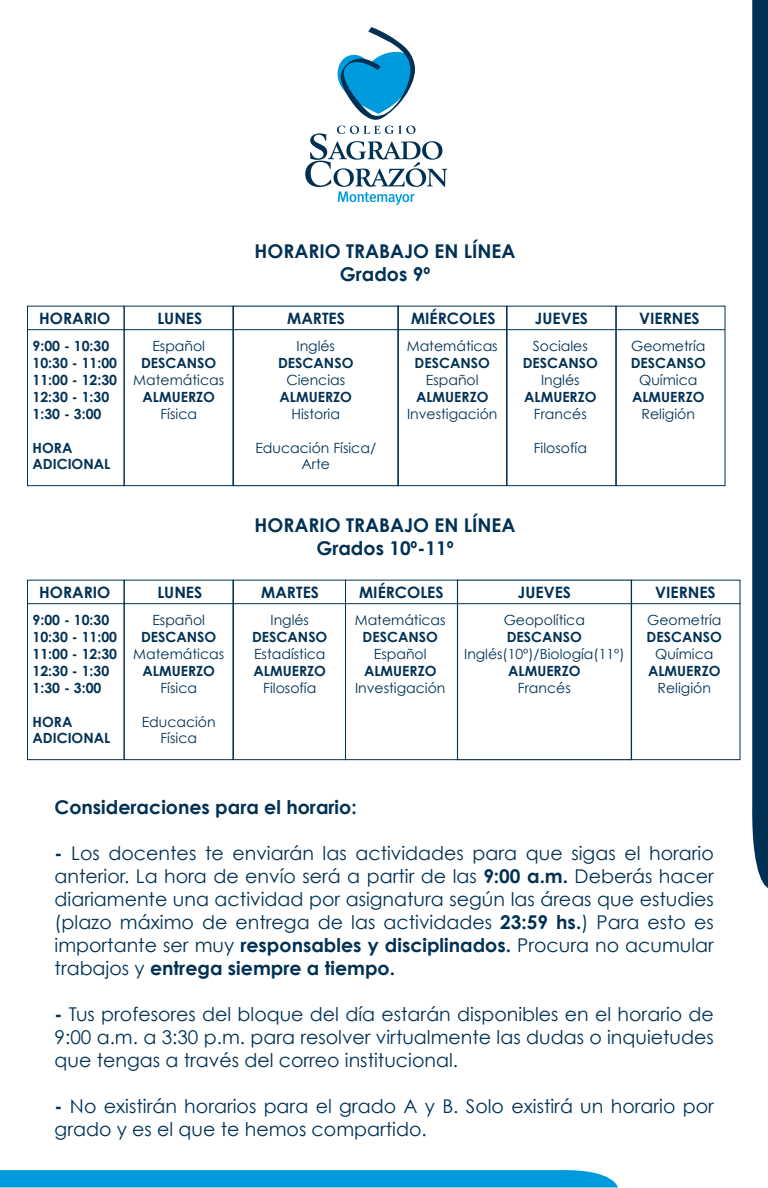
<style>
.page{position:relative;width:768px;height:1188px;background:#fff}
.page>*{position:absolute;margin:0;border:0;box-sizing:border-box;transform-origin:0 0}
.t1{font:19px/23px "Century Gothic";color:#003154;text-align:justify}
.t2{font:700 19px/22.8px "Century Gothic";color:#003154;text-align:center}
.t3{font:700 15.7px "Century Gothic";color:#003154}
.t4{font:14.1px/16.9px "Century Gothic";color:#003154;text-align:center}
.t5{font:700 14.1px/16.9px "Century Gothic";color:#003154}
.t6{font:14px "Century Gothic";color:#003154}
.s1{font-weight:700}
</style>
<div class="page">
<svg style="left:305px;top:27px;width:142px;height:178px"></svg>
<svg style="left:752px;top:0;width:16px;height:888px;background:#083859"></svg>
<svg style="left:0;top:1170px;width:618px;height:17px;background:#069ddd"></svg>
<hr style="left:28px;top:329px;width:697px;height:1px;background:#003154">
<div style="left:27px;top:306px;width:97px;height:180px;border:1px solid #003154"></div>
<div style="left:124px;top:306px;width:109px;height:180px;border:1px solid #003154"></div>
<div style="left:397px;top:306px;width:110px;height:180px;border:1px solid #003154"></div>
<div style="left:507px;top:306px;width:109px;height:180px;border:1px solid #003154"></div>
<div style="left:616px;top:306px;width:109px;height:180px;border:1px solid #003154"></div>
<div style="left:233px;top:306px;width:166px;height:180px;border:1px solid #003154"></div>
<hr style="left:28px;top:603px;width:712px;height:1px;background:#003154">
<div style="left:27px;top:580px;width:97px;height:180px;border:1px solid #003154"></div>
<div style="left:124px;top:580px;width:109px;height:180px;border:1px solid #003154"></div>
<div style="left:457px;top:580px;width:175px;height:180px;border:1px solid #003154"></div>
<div style="left:631px;top:580px;width:109px;height:180px;border:1px solid #003154"></div>
<div style="left:233px;top:580px;width:113px;height:180px;border:1px solid #003154"></div>
<p class="t2" style="left:254px;top:239px;width:263px">HORARIO TRABAJO EN LÍNEA<br>Grados 9º</p>
<p class="t3" style="left:39px;top:308px;width:73px">HORARIO</p>
<p class="t3" style="left:157px;top:308px;width:46px">LUNES</p>
<p class="t3" style="left:287px;top:308px;width:59px">MARTES</p>
<p class="t3" style="left:411px;top:308px;width:86px">MIÉRCOLES</p>
<p class="t3" style="left:535px;top:308px;width:55px">JUEVES</p>
<p class="t3" style="left:639px;top:308px;width:62px">VIERNES</p>
<p class="t5" style="left:33px;top:337px;width:86px">9:00 - 10:30<br>10:30 - 11:00<br>11:00 - 12:30<br>12:30 - 1:30<br>1:30 - 3:00</p>
<p class="t5" style="left:33px;top:439px;width:79px">HORA<br>ADICIONAL</p>
<p class="t4" style="left:297px;top:338px;width:40px">Inglés</p>
<p class="t5" style="left:278px;top:354px;width:77px">DESCANSO</p>
<p class="t4" style="left:286px;top:371px;width:60px">Ciencias</p>
<p class="t5" style="left:280px;top:388px;width:74px">ALMUERZO</p>
<p class="t4" style="left:292px;top:405px;width:50px">Historia</p>
<p class="t4" style="left:255px;top:439px;width:122px">Educación Física/<br>Arte</p>
<p class="t4" style="left:407px;top:338px;width:92px">Matemáticas</p>
<p class="t5" style="left:415px;top:354px;width:77px">DESCANSO</p>
<p class="t4" style="left:426px;top:371px;width:54px">Español</p>
<p class="t5" style="left:416px;top:388px;width:74px">ALMUERZO</p>
<p class="t4" style="left:407px;top:405px;width:92px">Investigación</p>
<p class="t4" style="left:631px;top:338px;width:76px">Geometría</p>
<p class="t5" style="left:631px;top:354px;width:77px">DESCANSO</p>
<p class="t4" style="left:639px;top:371px;width:60px">Química</p>
<p class="t5" style="left:632px;top:388px;width:74px">ALMUERZO</p>
<p class="t4" style="left:642px;top:405px;width:55px">Religión</p>
<p class="t4" style="left:533px;top:338px;width:57px">Sociales</p>
<p class="t5" style="left:523px;top:354px;width:77px">DESCANSO</p>
<p class="t4" style="left:541px;top:371px;width:40px">Inglés</p>
<p class="t5" style="left:524px;top:388px;width:74px">ALMUERZO</p>
<p class="t4" style="left:534px;top:405px;width:54px">Francés</p>
<p class="t4" style="left:534px;top:439px;width:55px">Filosofía</p>
<p class="t4" style="left:152px;top:338px;width:54px">Español</p>
<p class="t5" style="left:141px;top:354px;width:77px">DESCANSO</p>
<p class="t4" style="left:133px;top:371px;width:92px">Matemáticas</p>
<p class="t5" style="left:142px;top:388px;width:74px">ALMUERZO</p>
<p class="t4" style="left:160px;top:405px;width:38px">Física</p>
<p class="t2" style="left:254px;top:513px;width:263px">HORARIO TRABAJO EN LÍNEA<br>Grados 10º-11º</p>
<p class="t3" style="left:39px;top:582px;width:73px">HORARIO</p>
<p class="t3" style="left:157px;top:582px;width:46px">LUNES</p>
<p class="t3" style="left:261px;top:582px;width:59px">MARTES</p>
<p class="t3" style="left:359px;top:582px;width:86px">MIÉRCOLES</p>
<p class="t3" style="left:518px;top:582px;width:55px">JUEVES</p>
<p class="t3" style="left:655px;top:582px;width:62px">VIERNES</p>
<p class="t5" style="left:33px;top:611px;width:86px">9:00 - 10:30<br>10:30 - 11:00<br>11:00 - 12:30<br>12:30 - 1:30<br>1:30 - 3:00</p>
<p class="t5" style="left:33px;top:713px;width:79px">HORA<br>ADICIONAL</p>
<p class="t4" style="left:271px;top:612px;width:40px">Inglés</p>
<p class="t5" style="left:252px;top:628px;width:77px">DESCANSO</p>
<p class="t4" style="left:254px;top:645px;width:73px">Estadística</p>
<p class="t5" style="left:254px;top:662px;width:74px">ALMUERZO</p>
<p class="t4" style="left:263px;top:679px;width:55px">Filosofía</p>
<p class="t4" style="left:355px;top:612px;width:92px">Matemáticas</p>
<p class="t5" style="left:363px;top:628px;width:77px">DESCANSO</p>
<p class="t4" style="left:374px;top:645px;width:54px">Español</p>
<p class="t5" style="left:364px;top:662px;width:74px">ALMUERZO</p>
<p class="t4" style="left:355px;top:679px;width:92px">Investigación</p>
<p class="t4" style="left:504px;top:612px;width:83px">Geopolítica</p>
<p class="t5" style="left:507px;top:628px;width:77px">DESCANSO</p>
<p class="t6" style="left:464px;top:646px;width:162px">Inglés(10º)/Biología(11º)</p>
<p class="t5" style="left:508px;top:662px;width:74px">ALMUERZO</p>
<p class="t4" style="left:518px;top:680px;width:54px">Francés</p>
<p class="t4" style="left:647px;top:612px;width:76px">Geometría</p>
<p class="t5" style="left:647px;top:628px;width:77px">DESCANSO</p>
<p class="t4" style="left:655px;top:645px;width:60px">Química</p>
<p class="t5" style="left:648px;top:662px;width:74px">ALMUERZO</p>
<p class="t4" style="left:658px;top:679px;width:55px">Religión</p>
<p class="t4" style="left:152px;top:612px;width:54px">Español</p>
<p class="t5" style="left:141px;top:628px;width:77px">DESCANSO</p>
<p class="t4" style="left:133px;top:645px;width:92px">Matemáticas</p>
<p class="t5" style="left:142px;top:662px;width:74px">ALMUERZO</p>
<p class="t4" style="left:160px;top:679px;width:38px">Física</p>
<p class="t4" style="left:142px;top:713px;width:76px">Educación<br>Física</p>
<p class="t2" style="left:55px;top:795px;width:304px">Consideraciones para el horario:</p>
<p class="t1" style="left:55px;top:842px;width:661px"><span class="s1">-</span> Los docentes te enviarán las actividades para que sigas el horario anterior. La hora de envío será a partir de las <span class="s1">9:00 a.m.</span> Deberás hacer diariamente una actividad por asignatura según las áreas que estudies (plazo máximo de entrega de las actividades <span class="s1">23:59 hs.</span>) Para esto es importante ser muy <span class="s1">responsables y disciplinados.</span> Procura no acumular trabajos y <span class="s1">entrega siempre a tiempo.</span></p>
<p class="t1" style="left:55px;top:1003px;width:661px"><span class="s1">-</span> Tus profesores del bloque del día estarán disponibles en el horario de 9:00 a.m. a 3:30 p.m. para resolver virtualmente las dudas o inquietudes que tengas a través del correo institucional.</p>
<p class="t1" style="left:55px;top:1095px;width:661px"><span class="s1">-</span> No existirán horarios para el grado A y B. Solo existirá un horario por grado y es el que te hemos compartido.</p>
</div>
